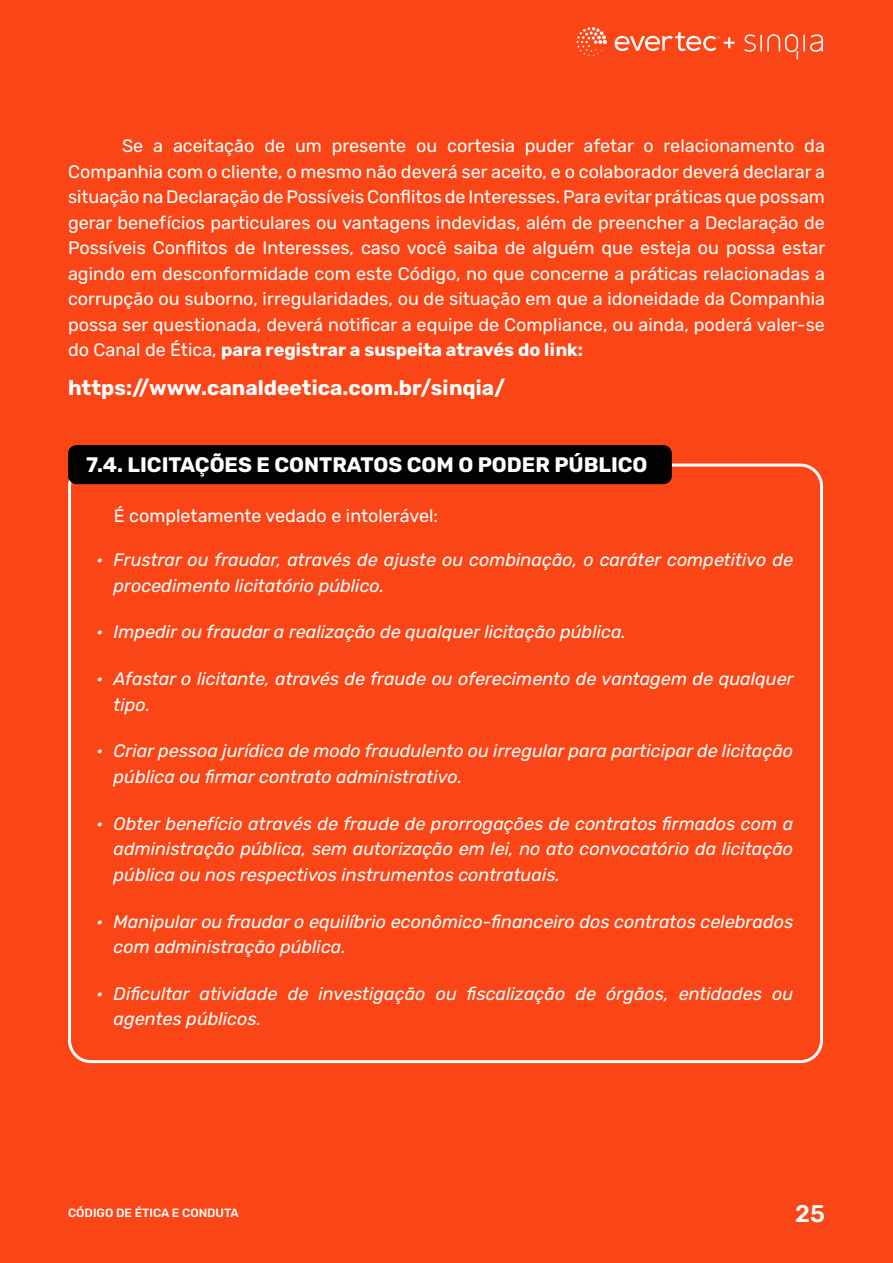
<style>
.page{position:relative;width:893px;height:1263px;background:#fa4616}
.page>*{position:absolute;margin:0;border:0;box-sizing:border-box;transform-origin:0 0}
.t1{font:500 24px "Rubik";color:#fff}
.t2{font:700 21px "Rubik";color:#fff}
.t3{font:italic 18px/25.5px "Rubik";color:#fff}
.t4{font:18px/25.5px "Rubik";color:#fff;text-align:justify}
.t5{font:500 12px "Rubik";color:#fff}
.s1{font-weight:700}
</style>
<div class="page">
<svg style="left:577px;top:27px;width:30px;height:29px"></svg>
<svg style="left:744px;top:34px;width:79px;height:26px"></svg>
<svg style="left:615px;top:32px;width:120px;height:19px"></svg>
<div style="left:68px;top:445px;width:604px;height:39px;background:#020203;border-radius:9px"></div>
<p class="t4" style="left:68px;top:134px;width:759px;text-indent:54px">Se a aceitação de um presente ou cortesia puder afetar o relacionamento da Companhia com o cliente, o mesmo não deverá ser aceito, e o colaborador deverá declarar a situação na Declaração de Possíveis Conflitos de Interesses. Para evitar práticas que possam gerar benefícios particulares ou vantagens indevidas, além de preencher a Declaração de Possíveis Conflitos de Interesses, caso você saiba de alguém que esteja ou possa estar agindo em desconformidade com este Código, no que concerne a práticas relacionadas a corrupção ou suborno, irregularidades, ou de situação em que a idoneidade da Companhia possa ser questionada, deverá notificar a equipe de Compliance, ou ainda, poderá valer-se do Canal de Ética, <span class="s1">para registrar a suspeita através do link:</span></p>
<p class="t2" style="left:68px;top:376px;width:439px">https://www.canaldeetica.com.br/sinqia/</p>
<p class="t2" style="left:86px;top:453px;width:563px">7.4. LICITAÇÕES E CONTRATOS COM O PODER PÚBLICO</p>
<p class="t4" style="left:114px;top:503px;width:326px">É completamente vedado e intolerável:</p>
<p class="t3" style="left:114px;top:548px;width:681px;text-indent:-17px">• Frustrar ou fraudar, através de ajuste ou combinação, o caráter competitivo de procedimento licitatório público.</p>
<p class="t3" style="left:97px;top:620px;width:531px">• Impedir ou fraudar a realização de qualquer licitação pública.</p>
<p class="t3" style="left:114px;top:667px;width:681px;text-indent:-17px">• Afastar o licitante, através de fraude ou oferecimento de vantagem de qualquer tipo.</p>
<p class="t3" style="left:114px;top:739px;width:681px;text-indent:-17px">• Criar pessoa jurídica de modo fraudulento ou irregular para participar de licitação pública ou firmar contrato administrativo.</p>
<p class="t3" style="left:114px;top:811px;width:681px;text-align:justify;text-indent:-17px">• Obter benefício através de fraude de prorrogações de contratos firmados com a administração pública, sem autorização em lei, no ato convocatório da licitação pública ou nos respectivos instrumentos contratuais.</p>
<p class="t3" style="left:114px;top:909px;width:681px;text-indent:-17px">• Manipular ou fraudar o equilíbrio econômico-financeiro dos contratos celebrados com administração pública.</p>
<p class="t3" style="left:114px;top:981px;width:681px;text-indent:-17px">• Dificultar atividade de investigação ou fiscalização de órgãos, entidades ou agentes públicos.</p>
<p class="t5" style="left:68px;top:1206px;width:172px">CÓDIGO DE ÉTICA E CONDUTA</p>
<h1 class="t1" style="left:795px;top:1200px;width:31px">25</h1>
</div>
